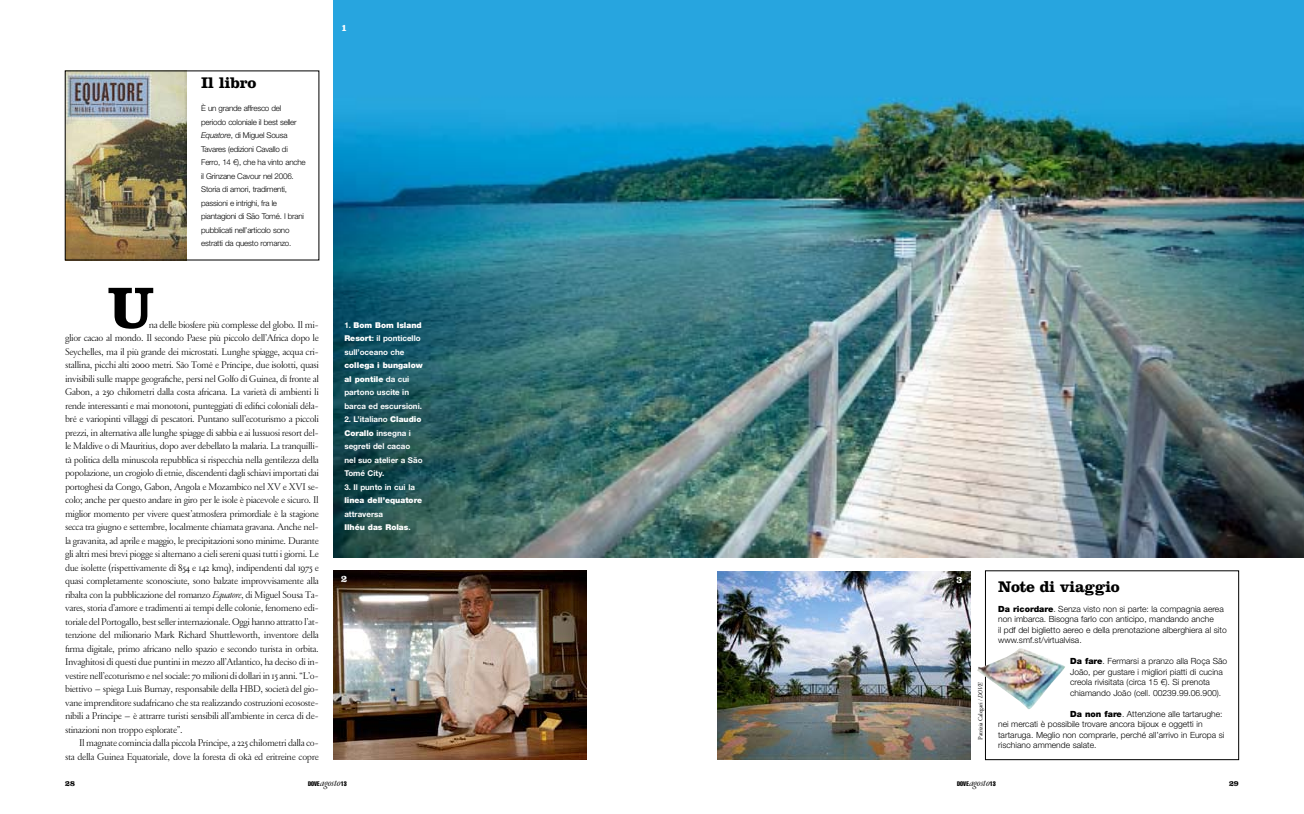
<style>
.page{position:relative;width:1304px;height:814px;background:#fff}
.page>*{position:absolute;margin:0;border:0;box-sizing:border-box;transform-origin:0 0}
.t1{font:700 59.8px "Clarendon LT Std";color:#000}
.t2{font:700 16px "Clarendon LT Std";letter-spacing:-.025em;color:#000}
.t3{font:300 10.5px/13.5px "Garamond FB Text";letter-spacing:-.03em;color:#000;text-align:justify}
.t4{font:700 10px "Clarendon LT Std";color:#fff}
.t5{font:300 8.5px/10.5px "Helvetica Neue LT Std";color:#000}
.t6{font:300 8px/13.5px "Helvetica Neue LT Std";letter-spacing:-.025em;color:#000}
.t7{font:700 8px/13.5px "Helvetica Neue LT Std";color:#fff}
.t8{font:900 8px/13.5px "Helvetica Neue LT Std";color:#fff}
.t9{font:700 8px "Clarendon LT Std";color:#000}
.t10{font:6.5px "Helvetica LT Std Comp";color:#000}
.t11{font:6.5px "Garamond FB Text";letter-spacing:-.03em;color:#000}
.s1{font-style:italic}
.s2{font-weight:900}
.s3{font-weight:700}
.s4{font-family:"Garamond FB Display";font-style:italic;font-size:11px}
</style>
<div class="page">
<img style="left:333px;top:570px;width:254px;height:189px">
<img style="left:67px;top:73px;width:119px;height:185px">
<img style="left:717px;top:571px;width:254px;height:188px">
<img style="left:333px;top:1px;width:970px;height:556px">
<div style="left:985px;top:570px;width:254px;height:189px;border:1px solid #000"></div>
<img style="left:977px;top:648px;width:88px;height:61px">
<h2 class="t2" style="left:201px;top:72px;width:57px">Il libro</h2>
<p class="t6" style="left:201px;top:102px;width:106px">È un grande affresco del periodo coloniale il best seller<br><span class="s1">Equatore</span>, di Miguel Sousa<br>Tavares (edizioni Cavallo di<br>Ferro, 14 €), che ha vinto anche il Grinzane Cavour nel 2006.<br>Storia di amori, tradimenti, passioni e intrighi, fra le piantagioni di São Tomé. I brani pubblicati nell’articolo sono estratti da questo romanzo.</p>
<h1 class="t1" style="left:108px;top:271px;width:48px">U</h1>
<p class="t3" style="left:65px;top:318px;width:255px;text-indent:84px">na delle biosfere più complesse del globo. Il mi&shy;glior cacao al mondo. Il secondo Paese più piccolo dell’Africa dopo le Seychelles, ma il più grande dei microstati. Lunghe spiagge, acqua cri&shy;stallina, picchi alti 2000 metri. São Tomé e Príncipe, due isolotti, quasi invisibili sulle mappe geografiche, persi nel Golfo di Guinea, di fronte al Gabon, a 250 chilometri dalla costa africana. La varietà di ambienti li rende interessanti e mai monotoni, punteggiati di edifici coloniali déla&shy;bré e variopinti villaggi di pescatori. Puntano sull’ecoturismo a piccoli prezzi, in alternativa alle lunghe spiagge di sabbia e ai lussuosi resort del&shy;le Maldive o di Mauritius, dopo aver debellato la malaria. La tranquilli&shy;tà politica della minuscola repubblica si rispecchia nella gentilezza della popolazione, un crogiolo di etnie, discendenti dagli schiavi importati dai portoghesi da Congo, Gabon, Angola e Mozambico nel XV e XVI se&shy;colo; anche per questo andare in giro per le isole è piacevole e sicuro. Il miglior momento per vivere quest’atmosfera primordiale è la stagione secca tra giugno e settembre, localmente chiamata gravana. Anche nel&shy;la gravanita, ad aprile e maggio, le precipitazioni sono minime. Durante gli altri mesi brevi piogge si alternano a cieli sereni quasi tutti i giorni. Le due isolette (rispettivamente di 854 e 142 kmq), indipendenti dal 1975 e quasi completamente sconosciute, sono balzate improvvisamente alla ribalta con la pubblicazione del romanzo <span class="s1">Equatore</span>, di Miguel Sousa Ta&shy;vares, storia d’amore e tradimenti ai tempi delle colonie, fenomeno edi&shy;toriale del Portogallo, best seller internazionale. Oggi hanno attratto l’at&shy;tenzione del milionario Mark Richard Shuttleworth, inventore della firma digitale, primo africano nello spazio e secondo turista in orbita.<br>Invaghitosi di questi due puntini in mezzo all’Atlantico, ha deciso di in&shy;vestire nell’ecoturismo e nel sociale: 70 milioni di dollari in 15 anni. “L’o&shy;biettivo – spiega Luis Burnay, responsabile della HBD, società del gio&shy;vane imprenditore sudafricano che sta realizzando costruzioni ecososte&shy;nibili a Príncipe – è attrarre turisti sensibili all’ambiente in cerca di de&shy;stinazioni non troppo esplorate”.</p>
<p class="t3" style="left:65px;top:736px;width:255px;text-align:right">Il magnate comincia dalla piccola Príncipe, a 225 chilometri dalla co-<br>sta della Guinea Equatoriale, dove la foresta di okà ed eritreine copre</p>
<p class="t4" style="left:341px;top:22px;width:8px">1</p>
<p class="t7" style="left:344px;top:318px;width:79px">1. <span class="s2">Bom Bom Island<br>Resort</span>: il ponticello sull’oceano che</p>
<p class="t7" style="left:344px;top:358px;width:80px"><span class="s2">collega i bungalow al pontile</span> da cui partono uscite in barca ed escursioni.</p>
<p class="t7" style="left:344px;top:412px;width:80px">2. L’italiano <span class="s2">Claudio<br>Corallo</span> insegna i segreti del cacao nel suo atelier a São<br>Tomé City.</p>
<p class="t7" style="left:344px;top:480px;width:72px">3. Il punto in cui la</p>
<p class="t8" style="left:344px;top:493px;width:79px">linea dell’equatore</p>
<p class="t8" style="left:344px;top:507px;width:68px"><span class="s3">attraversa<br></span>Ilhéu das Rolas<span class="s3">.</span></p>
<p class="t4" style="left:341px;top:572px;width:8px">2</p>
<p class="t4" style="left:957px;top:573px;width:8px">3</p>
<p class="t11" style="left:977px;top:739px;width:59px;rotate:-90deg">Patrizia Calegari / <span class="s1">DOVE</span></p>
<h2 class="t2" style="left:998px;top:577px;width:123px">Note di viaggio</h2>
<p class="t5" style="left:998px;top:603px;width:230px"><span class="s2">Da ricordare</span>. Senza visto non si parte: la compagnia aerea non imbarca. Bisogna farlo con anticipo, mandando anche<br>il pdf del biglietto aereo e della prenotazione alberghiera al sito www.smf.st/virtualvisa.</p>
<p class="t5" style="left:1070px;top:656px;width:159px"><span class="s2">Da fare</span>. Fermarsi a pranzo alla Roça São João, per gustare i migliori piatti di cucina creola rivisitata (circa 15 €). Si prenota chiamando João (cell. 00239.99.06.900).</p>
<p class="t5" style="left:998px;top:708px;width:228px;text-indent:72px"><span class="s2">Da non fare</span>. Attenzione alle tartarughe: nei mercati è possibile trovare ancora bijoux e oggetti in tartaruga. Meglio non comprarle, perché all’arrivo in Europa si rischiano ammende salate.</p>
<p class="t9" style="left:65px;top:778px;width:11px">28</p>
<p class="t10" style="left:308px;top:779px;width:40px">DOVE<span class="s4">agosto</span>13</p>
<p class="t10" style="left:957px;top:779px;width:40px">DOVE<span class="s4">agosto</span>13</p>
<p class="t9" style="left:1229px;top:778px;width:11px">29</p>
</div>
